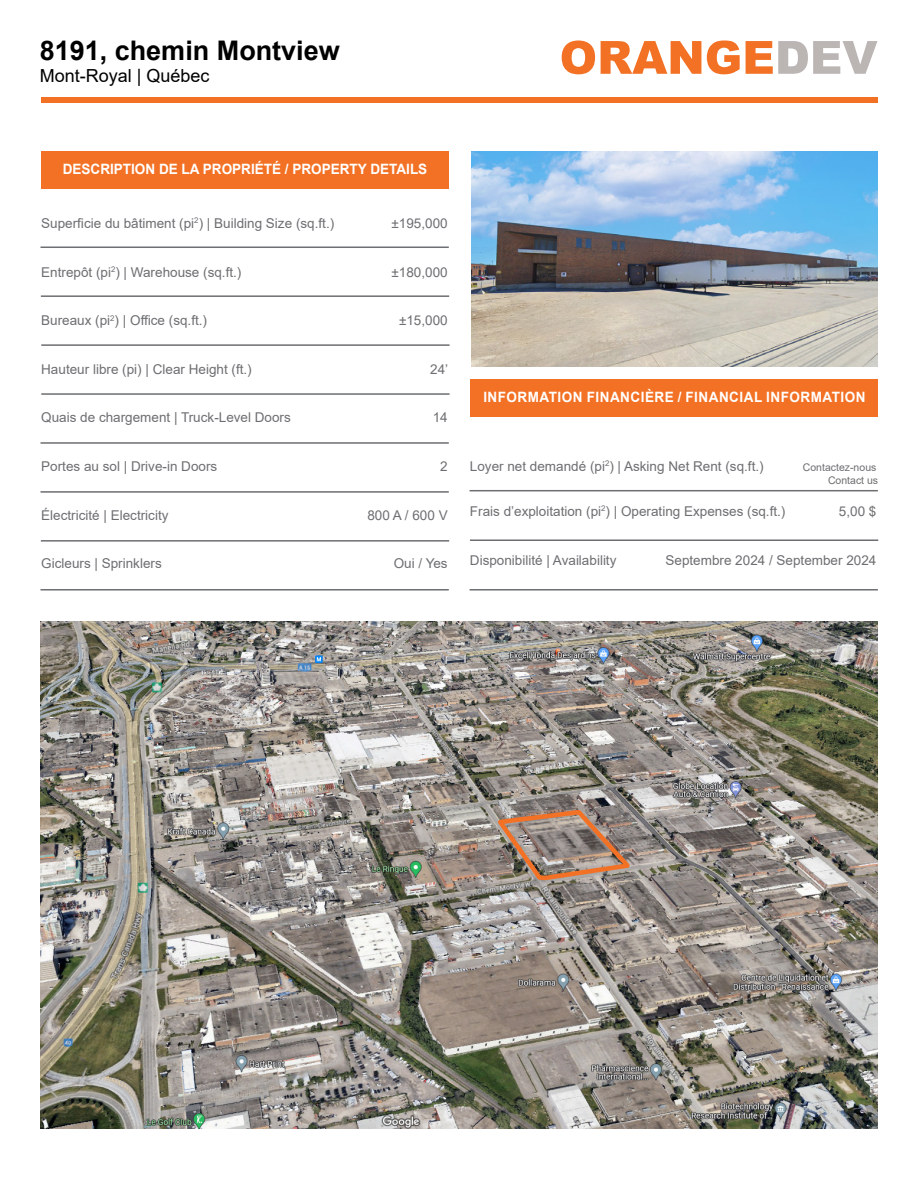
<style>
.page{position:relative;width:918px;height:1188px;background:#fff}
.page>*{position:absolute;margin:0;border:0;box-sizing:border-box;transform-origin:0 0}
.t1{font:700 27px "Arial";color:#000}
.t2{font:18px "Arial";color:#000}
.t3{font:700 14.25px "Arial";letter-spacing:.035em;color:#fff;scale:.95 1}
.t4{font:700 14.25px "Arial";letter-spacing:.015em;color:#fff;scale:.95 1}
.t5{font:13.5px "Arial";color:#6d6e71}
.t6{font:10.5px "Arial";color:#6d6e71}
</style>
<div class="page">
<hr style="left:470px;top:490px;width:408px;height:1px;background:#6d6e71">
<hr style="left:470px;top:539px;width:408px;height:2px;background:#6d6e71">
<hr style="left:470px;top:589px;width:408px;height:2px;background:#6d6e71">
<hr style="left:40px;top:247px;width:409px;height:1px;background:#6d6e71">
<hr style="left:41px;top:295px;width:408px;height:2px;background:#6d6e71">
<hr style="left:41px;top:344px;width:409px;height:2px;background:#6d6e71">
<hr style="left:41px;top:393px;width:409px;height:2px;background:#6d6e71">
<hr style="left:40px;top:442px;width:409px;height:2px;background:#6d6e71">
<hr style="left:40px;top:491px;width:409px;height:2px;background:#6d6e71">
<hr style="left:41px;top:540px;width:408px;height:2px;background:#6d6e71">
<hr style="left:40px;top:589px;width:409px;height:2px;background:#6d6e71">
<img style="left:471px;top:152px;width:407px;height:214px">
<svg style="left:562px;top:41px;width:33px;height:33px"></svg>
<svg style="left:601px;top:41px;width:100px;height:33px"></svg>
<svg style="left:707px;top:41px;width:33px;height:33px"></svg>
<svg style="left:746px;top:41px;width:132px;height:33px"></svg>
<div style="left:41px;top:97px;width:837px;height:5px;background:#f37124"></div>
<div style="left:41px;top:151px;width:408px;height:38px;background:#f37124"></div>
<div style="left:471px;top:379px;width:407px;height:38px;background:#f37124"></div>
<img style="left:41px;top:621px;width:837px;height:508px">
<svg style="left:494px;top:807px;width:142px;height:85px;background:#9b8578"></svg>
<h1 class="t1" style="left:40px;top:31px;width:302px">8191, chemin Montview</h1>
<h2 class="t2" style="left:40px;top:63px;width:171px">Mont-Royal | Québec</h2>
<p class="t4" style="left:63px;top:159px;width:385px">DESCRIPTION DE LA PROPRIÉTÉ / PROPERTY DETAILS</p>
<p class="t5" style="left:41px;top:214px;width:295px">Superficie du bâtiment (pi<sup>2</sup>) | Building Size (sq.ft.)</p>
<p class="t5" style="left:392px;top:214px;width:58px">±195,000</p>
<p class="t5" style="left:41px;top:263px;width:202px">Entrepôt (pi<sup>2</sup>) | Warehouse (sq.ft.)</p>
<p class="t5" style="left:392px;top:263px;width:58px">±180,000</p>
<p class="t5" style="left:41px;top:311px;width:167px">Bureaux (pi<sup>2</sup>) | Office (sq.ft.)</p>
<p class="t5" style="left:399px;top:311px;width:50px">±15,000</p>
<p class="t5" style="left:41px;top:360px;width:212px">Hauteur libre (pi) | Clear Height (ft.)</p>
<p class="t5" style="left:430px;top:360px;width:20px">24’</p>
<p class="t5" style="left:41px;top:408px;width:251px">Quais de chargement | Truck-Level Doors</p>
<p class="t5" style="left:433px;top:408px;width:17px">14</p>
<p class="t5" style="left:41px;top:457px;width:178px">Portes au sol | Drive-in Doors</p>
<p class="t5" style="left:440px;top:457px;width:9px">2</p>
<p class="t5" style="left:41px;top:506px;width:129px">Électricité | Electricity</p>
<p class="t5" style="left:367px;top:506px;width:82px">800 A / 600 V</p>
<p class="t5" style="left:41px;top:554px;width:122px">Gicleurs | Sprinklers</p>
<p class="t5" style="left:394px;top:554px;width:56px">Oui / Yes</p>
<p class="t3" style="left:483px;top:387px;width:404px">INFORMATION FINANCIÈRE / FINANCIAL INFORMATION</p>
<p class="t5" style="left:470px;top:457px;width:295px">Loyer net demandé (pi<sup>2</sup>) | Asking Net Rent (sq.ft.)</p>
<p class="t6" style="left:803px;top:460px;width:75px">Contactez-nous</p>
<p class="t5" style="left:470px;top:502px;width:317px">Frais d’exploitation (pi<sup>2</sup>) | Operating Expenses (sq.ft.)</p>
<p class="t5" style="left:839px;top:502px;width:39px">5,00 $</p>
<p class="t5" style="left:470px;top:551px;width:148px">Disponibilité | Availability</p>
<p class="t5" style="left:666px;top:551px;width:212px">Septembre 2024 / September 2024</p>
<p class="t6" style="left:828px;top:473px;width:52px">Contact us</p>
</div>
